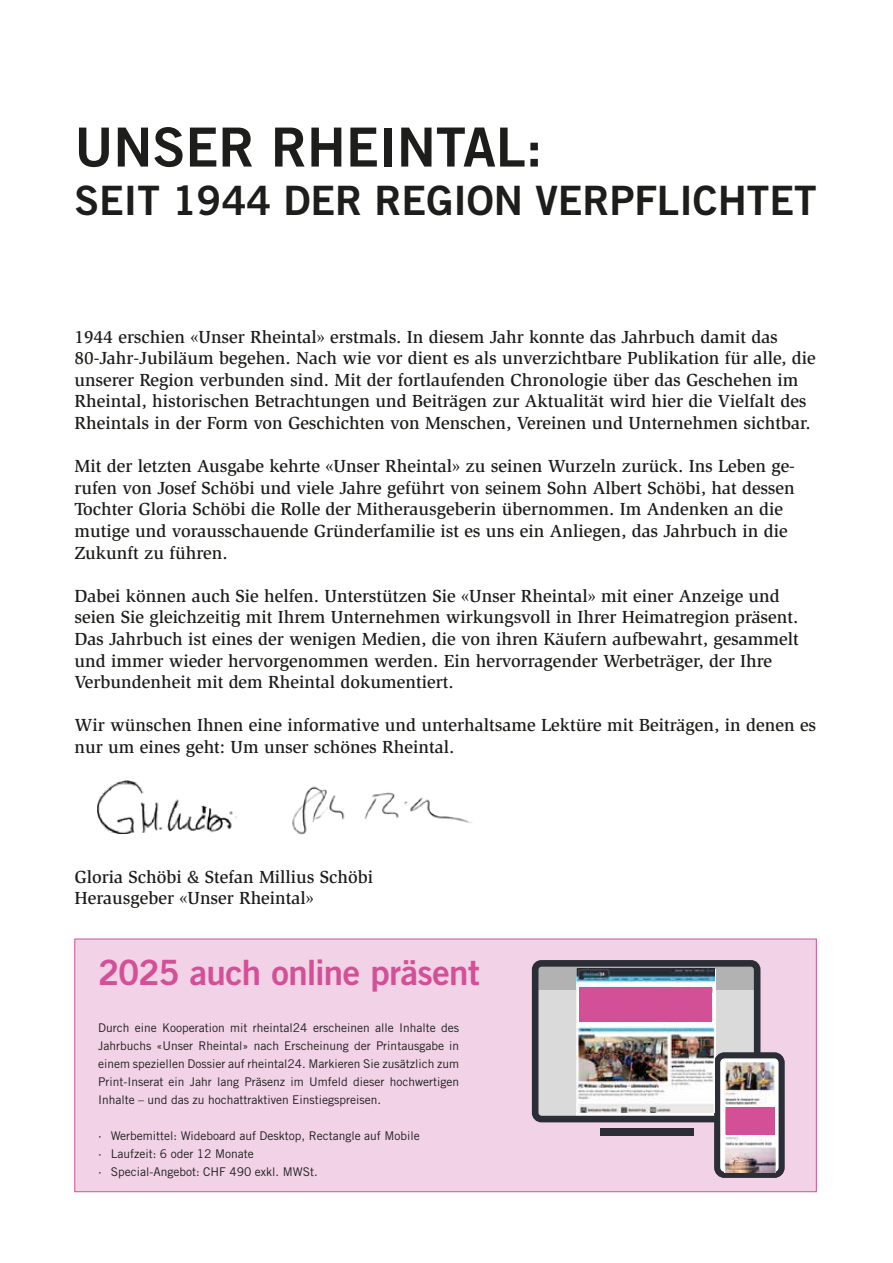
<style>
.page{position:relative;width:893px;height:1263px;background:#fff}
.page>*{position:absolute;margin:0;border:0;box-sizing:border-box;transform-origin:0 0}
.t1{font:54px "Trade Gothic LT Std Bd 2";color:#1d1d1b}
.t2{font:40.5px "Trade Gothic LT Std Bd 2";color:#1d1d1b}
.t3{font:34.95px "Trade Gothic LT Std Bd 2";letter-spacing:-.02em;color:#d35097}
.t4{font:500 18px/21.6px "Slimbach Std";color:#1d1d1b}
.t5{font:12px/18px "Trade Gothic LT Std";color:#1d1d1b;text-align:justify}
</style>
<div class="page">
<div style="left:74px;top:939px;width:743px;height:253px;background:#f1d2e6;border:1px solid #d35097"></div>
<div style="left:533px;top:988px;width:224px;height:130px;background:#dadada"></div>
<div style="left:538px;top:965px;width:218px;height:25px;background:#b3b2b2"></div>
<div style="left:600px;top:1128px;width:93px;height:8px;background:#2b2e36"></div>
<div style="left:532px;top:960px;width:228px;height:162px;border:7px solid #2b2e36;border-radius:6px"></div>
<div style="left:717px;top:1055px;width:64px;height:120px;background:#fff;border-radius:7px"></div>
<div style="left:714px;top:1052px;width:70px;height:126px;border:6px solid #2b2e36;border-radius:7px"></div>
<img style="left:576px;top:968px;width:138px;height:145px">
<img style="left:725px;top:1062px;width:50px;height:44px">
<img style="left:725px;top:1106px;width:50px;height:41px">
<img style="left:725px;top:1147px;width:50px;height:25px">
<img style="left:97px;top:780px;width:140px;height:53px">
<img style="left:292px;top:786px;width:180px;height:49px">
<div style="left:580px;top:988px;width:132px;height:34px;background:#d35097"></div>
<div style="left:726px;top:1107px;width:48px;height:27px;background:#d35097"></div>
<h1 class="t1" style="left:74px;top:114px;width:469px">UNSER RHEINTAL:</h1>
<h2 class="t2" style="left:74px;top:176px;width:744px">SEIT 1944 DER REGION VERPFLICHTET</h2>
<p class="t4" style="left:74px;top:325px;width:743px">1944 erschien «Unser Rheintal» erstmals. In diesem Jahr konnte das Jahrbuch damit das 80-Jahr-Jubiläum begehen. Nach wie vor dient es als unverzichtbare Publikation für alle, die unserer Region verbunden sind. Mit der fortlaufenden Chronologie über das Geschehen im Rheintal, historischen Betrachtungen und Beiträgen zur Aktualität wird hier die Vielfalt des Rheintals in der Form von Geschichten von Menschen, Vereinen und Unternehmen sichtbar.</p>
<p class="t4" style="left:74px;top:455px;width:722px">Mit der letzten Ausgabe kehrte «Unser Rheintal» zu seinen Wurzeln zurück. Ins Leben ge&shy;rufen von Josef Schöbi und viele Jahre geführt von seinem Sohn Albert Schöbi, hat dessen Tochter Gloria Schöbi die Rolle der Mitherausgeberin übernommen. Im Andenken an die mutige und vorausschauende Gründerfamilie ist es uns ein Anliegen, das Jahrbuch in die Zukunft zu führen.</p>
<p class="t4" style="left:74px;top:585px;width:726px">Dabei können auch Sie helfen. Unterstützen Sie «Unser Rheintal» mit einer Anzeige und seien Sie gleichzeitig mit Ihrem Unternehmen wirkungsvoll in Ihrer Heimatregion präsent.<br>Das Jahrbuch ist eines der wenigen Medien, die von ihren Käufern aufbewahrt, gesammelt und immer wieder hervorgenommen werden. Ein hervorragender Werbeträger, der Ihre Verbundenheit mit dem Rheintal dokumentiert.</p>
<p class="t4" style="left:74px;top:714px;width:743px">Wir wünschen Ihnen eine informative und unterhaltsame Lektüre mit Beiträgen, in denen es nur um eines geht: Um unser schönes Rheintal.</p>
<p class="t4" style="left:74px;top:865px;width:300px">Gloria Schöbi &amp; Stefan Millius Schöbi<br>Herausgeber «Unser Rheintal»</p>
<h3 class="t3" style="left:98px;top:951px;width:383px">2025 auch online präsent</h3>
<p class="t5" style="left:98px;top:1018px;width:363px">Durch eine Kooperation mit rheintal24 erscheinen alle Inhalte des Jahrbuchs «Unser Rheintal» nach Erscheinung der Printausgabe in einem speziellen Dossier auf rheintal24. Markieren Sie zusätzlich zum Print-Inserat ein Jahr lang Präsenz im Umfeld dieser hochwertigen Inhalte – und das zu hochattraktiven Einstiegspreisen.</p>
<p class="t5" style="left:98px;top:1126px;width:323px;text-align:left">· Werbemittel: Wideboard auf Desktop, Rectangle auf Mobile · Laufzeit: 6 oder 12 Monate<br>· Special-Angebot: CHF 490 exkl. MWSt.</p>
</div>
